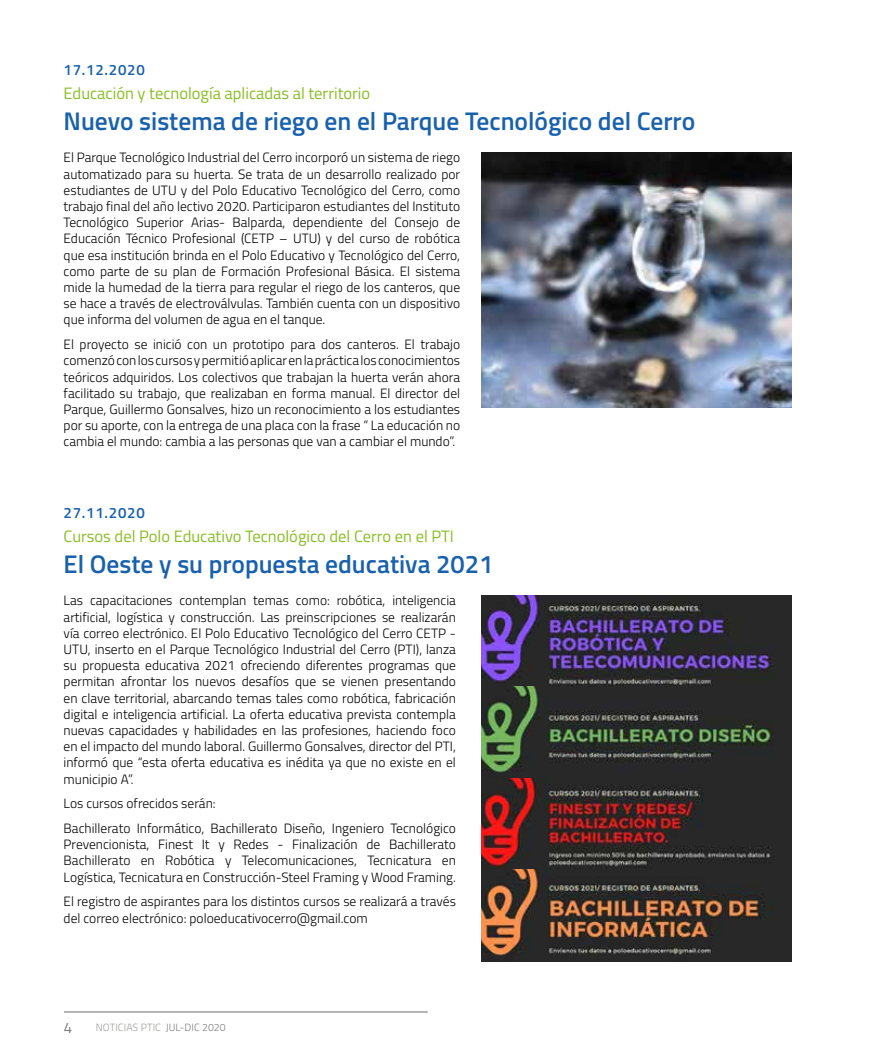
<style>
.page{position:relative;width:872px;height:1063px;background:#fff}
.page>*{position:absolute;margin:0;border:0;box-sizing:border-box;transform-origin:0 0}
.t1{font:600 25.5px "Titillium";color:#1961ac}
.t2{font:16.5px "Titillium";color:#89bd24}
.t3{font:600 15px "Titillium";letter-spacing:.05em;color:#1961ac}
.t4{font:15px "Titillium";color:#7c7b7b}
.t5{font:300 13.5px/16.2px "Titillium";color:#000;text-align:justify}
.t6{font:300 10.5px "Titillium";letter-spacing:.01em;color:#9d9d9c}
.s1{color:#7c7b7b}
</style>
<div class="page">
<hr style="left:64px;top:1011px;width:364px;height:2px;background:#9d9d9c">
<img style="left:481px;top:152px;width:310px;height:255px">
<img style="left:481px;top:595px;width:310px;height:366px">
<p class="t3" style="left:64px;top:59px;width:83px">17.12.2020</p>
<p class="t2" style="left:64px;top:81px;width:308px">Educación y tecnología aplicadas al territorio</p>
<h1 class="t1" style="left:64px;top:102px;width:633px">Nuevo sistema de riego en el Parque Tecnológico del Cerro</h1>
<p class="t5" style="left:64px;top:149px;width:398px">El Parque Tecnológico Industrial del Cerro incorporó un sistema de riego automatizado para su huerta. Se trata de un desarrollo realizado por estudiantes de UTU y del Polo Educativo Tecnológico del Cerro, como trabajo final del año lectivo 2020. Participaron estudiantes del Instituto Tecnológico Superior Arias- Balparda, dependiente del Consejo de Educación Técnico Profesional (CETP – UTU) y del curso de robótica que esa institución brinda en el Polo Educativo y Tecnológico del Cerro, como parte de su plan de Formación Profesional Básica. El sistema mide la humedad de la tierra para regular el riego de los canteros, que se hace a través de electroválvulas. También cuenta con un dispositivo que informa del volumen de agua en el tanque.</p>
<p class="t5" style="left:64px;top:336px;width:398px">El proyecto se inició con un prototipo para dos canteros. El trabajo comenzó con los cursos y permitió aplicar en la práctica los conocimientos teóricos adquiridos. Los colectivos que trabajan la huerta verán ahora facilitado su trabajo, que realizaban en forma manual. El director del Parque, Guillermo Gonsalves, hizo un reconocimiento a los estudiantes por su aporte, con la entrega de una placa con la frase “ La educación no cambia el mundo: cambia a las personas que van a cambiar el mundo”.</p>
<p class="t3" style="left:64px;top:501px;width:83px">27.11.2020</p>
<p class="t2" style="left:64px;top:524px;width:392px">Cursos del Polo Educativo Tecnológico del Cerro en el PTI</p>
<h1 class="t1" style="left:64px;top:545px;width:431px">El Oeste y su propuesta educativa 2021</h1>
<p class="t5" style="left:64px;top:592px;width:394px">Las capacitaciones contemplan temas como: robótica, inteligencia artificial, logística y construcción. Las preinscripciones se realizarán vía correo electrónico. El Polo Educativo Tecnológico del Cerro CETP - UTU, inserto en el Parque Tecnológico Industrial del Cerro (PTI), lanza su propuesta educativa 2021 ofreciendo diferentes programas que permitan afrontar los nuevos desafíos que se vienen presentando en clave territorial, abarcando temas tales como robótica, fabricación digital e inteligencia artificial. La oferta educativa prevista contempla nuevas capacidades y habilidades en las profesiones, haciendo foco en el impacto del mundo laboral. Guillermo Gonsalves, director del PTI, informó que “esta oferta educativa es inédita ya que no existe en el municipio A”.</p>
<p class="t5" style="left:64px;top:791px;width:394px;line-height:24.8px">Los cursos ofrecidos serán:<br>Bachillerato Informático, Bachillerato Diseño, Ingeniero Tecnológico</p>
<p class="t5" style="left:64px;top:836px;width:394px">Prevencionista, Finest It y Redes - Finalización de Bachillerato Bachillerato en Robótica y Telecomunicaciones, Tecnicatura en Logística, Tecnicatura en Construcción-Steel Framing y Wood Framing.</p>
<p class="t5" style="left:64px;top:893px;width:394px">El registro de aspirantes para los distintos cursos se realizará a través del correo electrónico: poloeducativocerro@gmail.com</p>
<p class="t4" style="left:64px;top:1017px;width:10px">4</p>
<p class="t6" style="left:96px;top:1020px;width:131px">NOTICIAS PTIC <span class="s1">JUL-DIC 2020</span></p>
</div>
